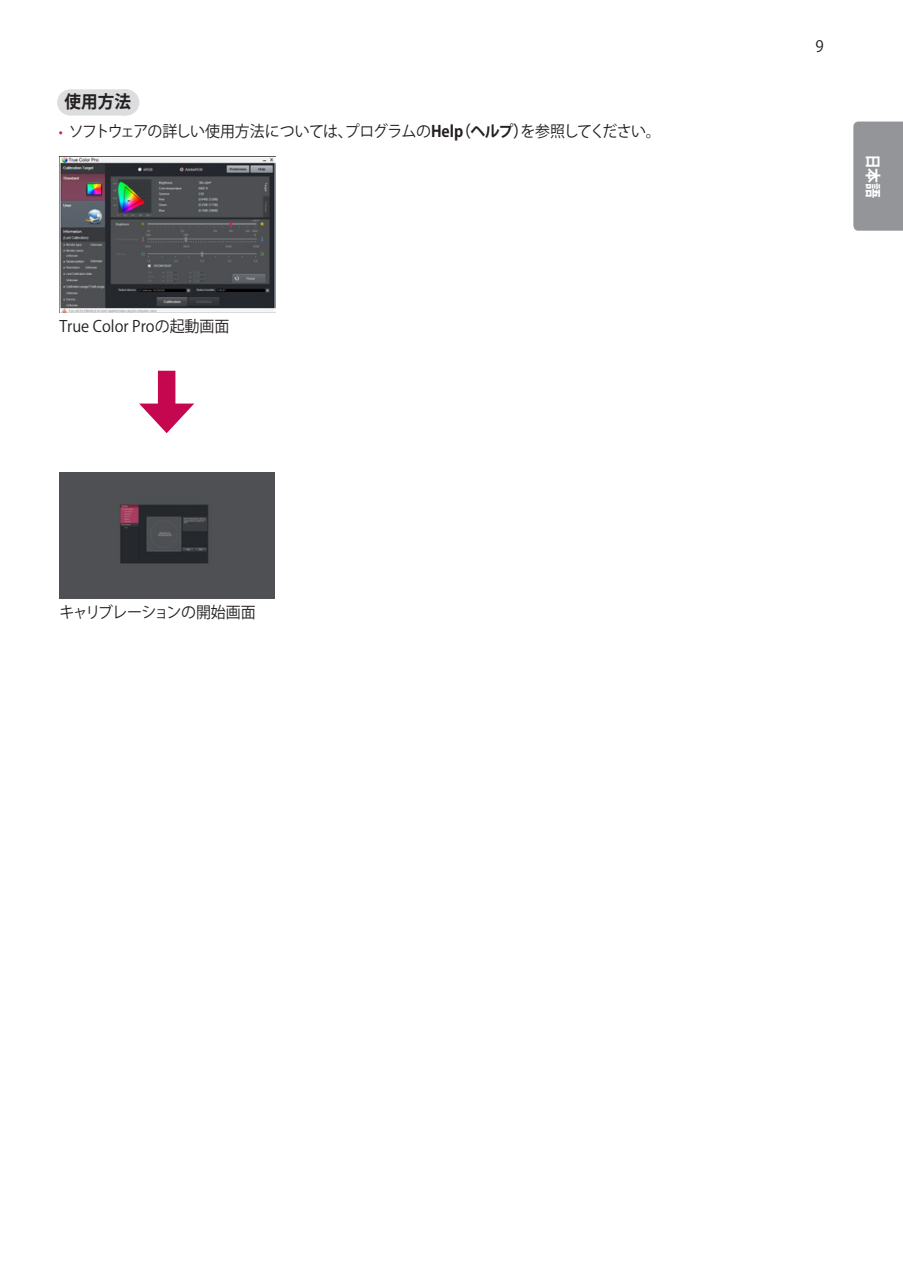
<style>
.page{position:relative;width:903px;height:1275px;background:#fff}
.page>*{position:absolute;margin:0;border:0;box-sizing:border-box;transform-origin:0 0}
.Gray_Title{font:700 17.5px "Koz Go Pro";color:#231f20;scale:.95 1}
.Body{font:15.75px "Koz Go Pro";letter-spacing:-.05em;color:#231f20;scale:.95 1}
.Body-2{font:15.75px "Koz Go Pro";color:#231f20;scale:.95 1}
.t1{font:700 15.75px "Koz Go Pro";color:#fff;scale:.95 1}
.Body-3{font:15.75px "Koz Go Pro";letter-spacing:-.02em;color:#231f20;scale:.95 1}
.s1{font-size:14px;color:#c8205d}
.s2{font-weight:700}
</style>
<div class="page">
<div style="left:853px;top:122px;width:50px;height:109px;background:#939598"></div>
<div style="left:70px;top:89px;width:55px;height:27px;background:#dcdddf"></div>
<svg style="left:69px;top:89px;width:1px;height:27px"></svg>
<svg style="left:98px;top:89px;width:29px;height:27px"></svg>
<img style="left:60px;top:157px;width:216px;height:155px">
<div style="left:158px;top:371px;width:17px;height:44px;background:#c50750"></div>
<svg style="left:139px;top:404px;width:55px;height:29px"></svg>
<img style="left:60px;top:472px;width:214px;height:126px">
<p class="Gray_Title" style="left:64px;top:90px;width:72px">使用方法</p>
<p class="Body" style="left:59px;top:121px;width:635px"><span class="s1">•</span> ソフトウェアの詳しい使用方法については、プログラムの<span class="s2">Help（ヘルプ）</span>を参照してください。</p>
<p class="Body-2" style="left:60px;top:316px;width:180px">True Color Proの起動画面</p>
<p class="Body" style="left:59px;top:602px;width:208px">キャリブレーションの開始画面</p>
<p class="Body-3" style="left:815px;top:36px;width:10px">9</p>
<p class="t1" style="left:883px;top:154px;width:48px;rotate:90deg">日本語</p>
</div>
